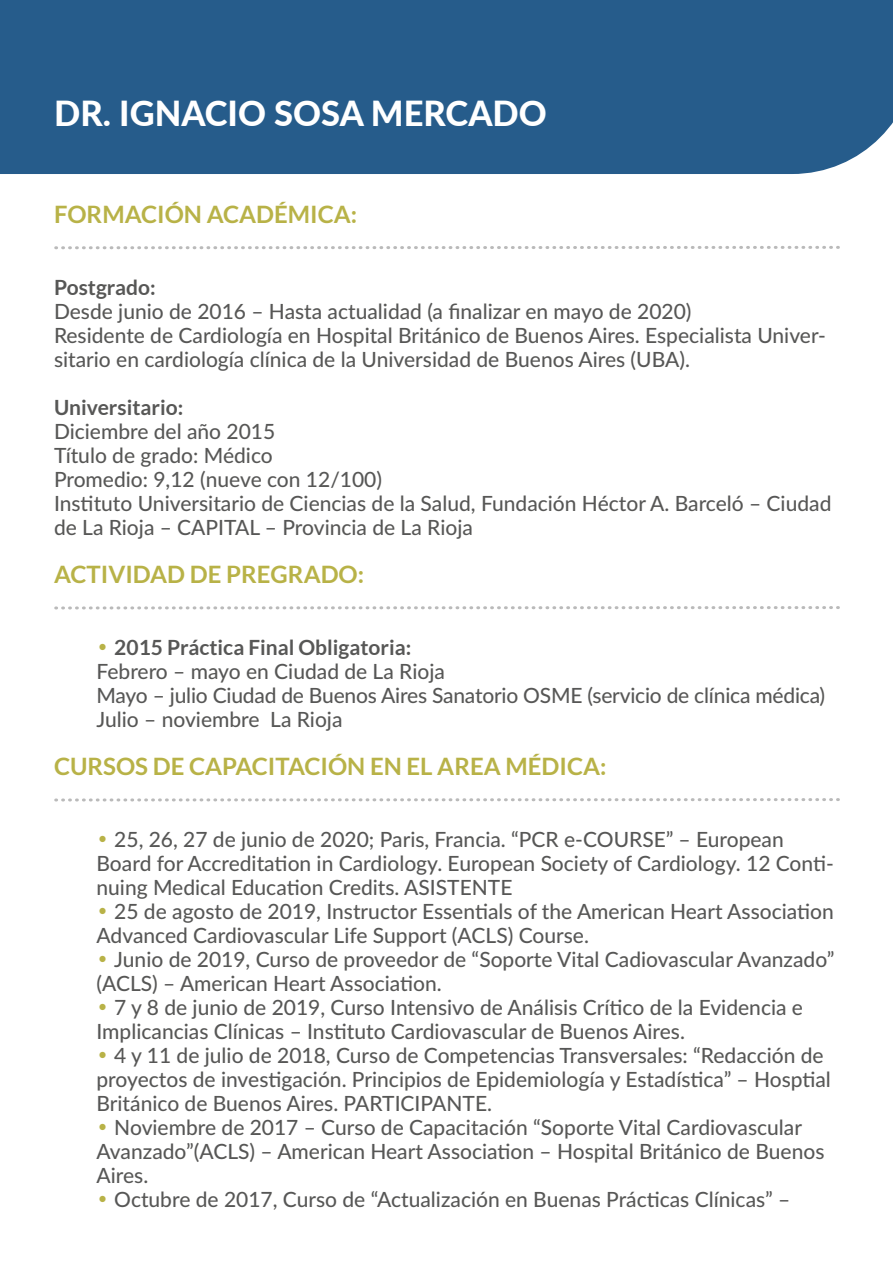
<style>
.page{position:relative;width:893px;height:1263px;background:#fff}
.page>*{position:absolute;margin:0;border:0;box-sizing:border-box;transform-origin:0 0}
.t1{font:800 34.5px "Lato";color:#fff}
.t2{font:700 24px "Lato";color:#b8b247}
.t3{font:500 21px/24px "Lato";color:#575756}
.t4{font:700 21px "Lato";color:#575756}
.s1{font-family:"Gothic 720 BT Bold B";font-weight:400;color:#b8b247}
.s2{font-weight:700}
</style>
<div class="page">
<div style="left:0;top:0;width:893px;height:174px;background:#265c8b"></div>
<svg style="left:56px;top:246px;width:782px;height:3px"></svg>
<svg style="left:56px;top:606px;width:782px;height:3px"></svg>
<svg style="left:56px;top:798px;width:782px;height:3px"></svg>
<h1 class="t1" style="left:54px;top:87px;width:494px">DR. IGNACIO SOSA MERCADO</h1>
<p class="t2" style="left:54px;top:200px;width:305px">FORMACIÓN ACADÉMICA:</p>
<p class="t4" style="left:54px;top:275px;width:103px">Postgrado:</p>
<p class="t3" style="left:54px;top:298px;width:774px">Desde junio de 2016 – Hasta actualidad (a finalizar en mayo de 2020)<br>Residente de Cardiología en Hospital Británico de Buenos Aires. Especialista Univer&shy;sitario en cardiología clínica de la Universidad de Buenos Aires (UBA).</p>
<p class="t4" style="left:54px;top:395px;width:131px">Universitario:</p>
<p class="t3" style="left:54px;top:418px;width:779px">Diciembre del año 2015<br>Título de grado: Médico<br>Promedio: 9,12 (nueve con 12/100)<br>Instituto Universitario de Ciencias de la Salud, Fundación Héctor A. Barceló – Ciudad de La Rioja – CAPITAL – Provincia de La Rioja</p>
<p class="t2" style="left:54px;top:560px;width:312px">ACTIVIDAD DE PREGRADO:</p>
<p class="t3" style="left:97px;top:634px;width:730px"><span class="s1">•</span> <span class="s2">2015 Práctica Final Obligatoria:<br></span>Febrero – mayo en Ciudad de La Rioja<br>Mayo – julio Ciudad de Buenos Aires Sanatorio OSME (servicio de clínica médica)<br>Julio – noviembre La Rioja</p>
<p class="t2" style="left:54px;top:752px;width:554px">CURSOS DE CAPACITACIÓN EN EL AREA MÉDICA:</p>
<p class="t3" style="left:97px;top:826px;width:739px"><span class="s1">•</span> 25, 26, 27 de junio de 2020; Paris, Francia. “PCR e-COURSE” – European<br>Board for Accreditation in Cardiology. European Society of Cardiology. 12 Conti&shy;nuing Medical Education Credits. ASISTENTE</p>
<p class="t3" style="left:97px;top:898px;width:739px"><span class="s1">•</span> 25 de agosto de 2019, Instructor Essentials of the American Heart Association<br>Advanced Cardiovascular Life Support (ACLS) Course.</p>
<p class="t3" style="left:97px;top:946px;width:740px"><span class="s1">•</span> Junio de 2019, Curso de proveedor de “Soporte Vital Cadiovascular Avanzado” (ACLS) – American Heart Association.</p>
<p class="t3" style="left:97px;top:994px;width:708px"><span class="s1">•</span> 7 y 8 de junio de 2019, Curso Intensivo de Análisis Crítico de la Evidencia e<br>Implicancias Clínicas – Instituto Cardiovascular de Buenos Aires.</p>
<p class="t3" style="left:97px;top:1042px;width:736px"><span class="s1">•</span> 4 y 11 de julio de 2018, Curso de Competencias Transversales: “Redacción de proyectos de investigación. Principios de Epidemiología y Estadística” – Hosptial<br>Británico de Buenos Aires. PARTICIPANTE.</p>
<p class="t3" style="left:97px;top:1114px;width:729px"><span class="s1">•</span> Noviembre de 2017 – Curso de Capacitación “Soporte Vital Cardiovascular<br>Avanzado”(ACLS) – American Heart Association – Hospital Británico de Buenos<br>Aires.</p>
<p class="t3" style="left:97px;top:1186px;width:695px"><span class="s1">•</span> Octubre de 2017, Curso de “Actualización en Buenas Prácticas Clínicas” –</p>
</div>
